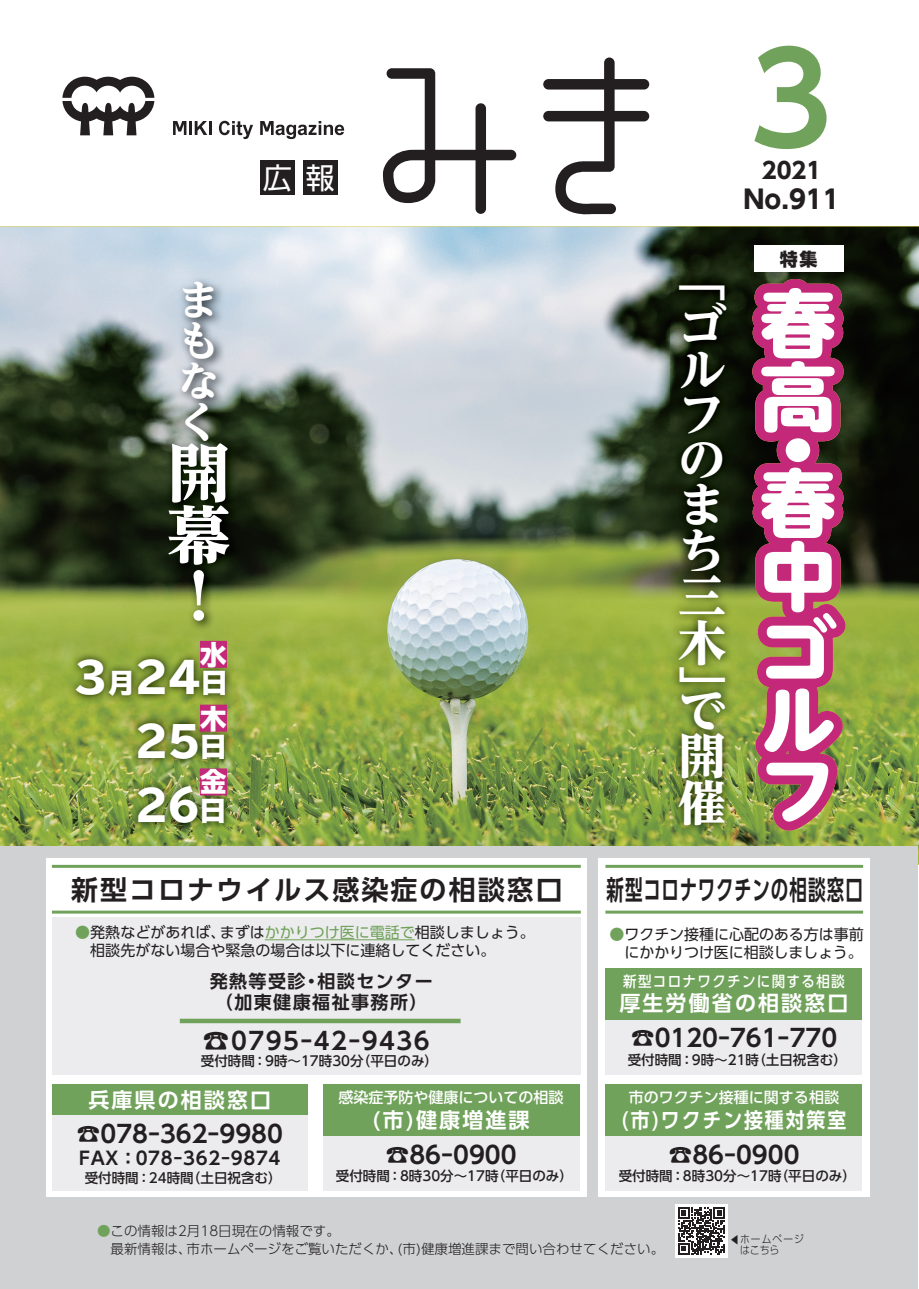
<style>
.page{position:relative;width:919px;height:1289px;background:#fff}
.page>*{position:absolute;margin:0;border:0;box-sizing:border-box;transform-origin:0 0}
.t1{font:700 124.5px "UD Shin Go Pro De";color:#71a25b}
.t2{font:800 74.25px/71.6px "UD Shin M Go Pro";color:#fff;text-align:justify}
.t3{font:800 63px/61.9px "UD Reimin Pro";color:#fff}
.t4{font:800 48px/45.2px "UD Reimin Pro";color:#fff;text-align:justify}
.t5{font:800 42px/63.8px "TBUD Go Std";color:#fff}
.t6{font:800 42px/40.3px "UD Reimin Pro";color:#fff;text-align:justify}
.t7{font:29.25px "Shin Go Pro";color:#fff}
.t8{font:700 27px "UD Shin Go Pro De";letter-spacing:.075em;color:#231f20}
.t9{font:700 27px "UD Shin Go Pro De";letter-spacing:.045em;color:#231f20;scale:.65 1}
.t10{font:800 27px "TBUD Go Std";color:#fff}
.t11{font:800 27px "TBUD Go Std";color:#fff}
.t12{font:700 27px "UD Shin Go Pro";color:#231f20}
.t13{font:700 25.5px "UD Shin Go Pro";color:#231f20}
.t14{font:700 24px "UD Shin Go Pro De";color:#231f20}
.t15{font:700 24px "UD Shin Go Pro De";letter-spacing:.06em;color:#231f20}
.t16{font:700 22.5px "UD Shin Go Pro";color:#231f20}
.t17{font:700 21px "UD Shin Go Pro De";letter-spacing:.1em;color:#fff}
.t18{font:700 21px "UD Shin Go Pro De";letter-spacing:.1em;color:#fff;scale:.9 1}
.t19{font:700 18px "UD Shin Go Pro De";letter-spacing:.08em;color:#231f20}
.t20{font:700 18px "UD Shin Go Pro De";letter-spacing:.04em;color:#231f20}
.t21{font:800 18px "UD Shin Go Pro";color:#231f20}
.t22{font:15px/18px "UD Shin Go Pro";color:#231f20}
.t23{font:500 15px "UD Shin Go Pro";color:#fff}
.t24{font:500 15px "UD Shin Go Pro";letter-spacing:.1em;color:#fff;scale:.9 1}
.t25{font:500 13.5px "UD Shin Go Pro";color:#231f20}
.t26{font:300 13.5px "UD Shin Go Pro";color:#231f20}
.t27{font:300 10.5px "Shin Go Pro";letter-spacing:.105em;color:#231f20;scale:.93 1}
.t28{font:300 10.5px "Shin Go Pro";letter-spacing:.105em;color:#231f20}
.s1{font-size:27px}
.s2{color:#71a25b}
.s3{font-family:"UD Shin Go Pro";font-weight:500}
</style>
<div class="page">
<img style="left:0;top:226px;width:918px;height:638px">
<div style="left:1px;top:845px;width:917px;height:443px;background:#cfd1d3"></div>
<svg style="left:752px;top:279px;width:93px;height:551px;background:#ad3967"></svg>
<div style="left:753px;top:246px;width:90px;height:26px;background:#fff"></div>
<img style="left:670px;top:276px;width:64px;height:558px">
<img style="left:163px;top:276px;width:78px;height:356px">
<img style="left:69px;top:651px;width:164px;height:53px">
<img style="left:130px;top:715px;width:102px;height:52px">
<img style="left:130px;top:777px;width:102px;height:54px">
<div style="left:200px;top:641px;width:27px;height:27px;background:#c42878"></div>
<div style="left:200px;top:704px;width:27px;height:27px;background:#c42878"></div>
<div style="left:200px;top:768px;width:27px;height:27px;background:#c42878"></div>
<svg style="left:675px;top:1204px;width:52px;height:53px"></svg>
<svg style="left:678px;top:1207px;width:46px;height:47px;background:#706d6e"></svg>
<div style="left:46px;top:858px;width:540px;height:338px;background:#fff"></div>
<div style="left:52px;top:917px;width:528px;height:157px;background:#ececee"></div>
<div style="left:52px;top:1084px;width:255px;height:106px;background:#ececee"></div>
<div style="left:323px;top:1084px;width:256px;height:106px;background:#ececee"></div>
<div style="left:52px;top:1084px;width:255px;height:31px;background:#71a25b"></div>
<div style="left:323px;top:1084px;width:256px;height:51px;background:#71a25b"></div>
<div style="left:598px;top:858px;width:272px;height:338px;background:#fff"></div>
<hr style="left:52px;top:864px;width:528px;height:3px;background:#71a25b">
<hr style="left:52px;top:910px;width:528px;height:3px;background:#71a25b">
<hr style="left:265px;top:939px;width:150px;height:1px;background:#71a25b">
<div style="left:180px;top:1018px;width:280px;height:5px;background:#71a25b"></div>
<div style="left:605px;top:1084px;width:257px;height:106px;background:#ececee"></div>
<div style="left:605px;top:1084px;width:257px;height:51px;background:#71a25b"></div>
<hr style="left:605px;top:864px;width:258px;height:3px;background:#71a25b">
<hr style="left:605px;top:910px;width:258px;height:3px;background:#71a25b">
<div style="left:605px;top:968px;width:257px;height:106px;background:#ececee"></div>
<div style="left:605px;top:968px;width:257px;height:51px;background:#71a25b"></div>
<svg style="left:62px;top:77px;width:92px;height:58px"></svg>
<svg style="left:173px;top:121px;width:13px;height:14px"></svg>
<hr style="left:189px;top:121px;width:3px;height:14px;background:#231f20">
<svg style="left:195px;top:121px;width:12px;height:14px"></svg>
<hr style="left:208px;top:121px;width:3px;height:14px;background:#231f20">
<svg style="left:219px;top:121px;width:34px;height:18px"></svg>
<svg style="left:260px;top:121px;width:84px;height:18px"></svg>
<div style="left:260px;top:160px;width:34px;height:34px;background:#231f20"></div>
<div style="left:303px;top:160px;width:34px;height:34px;background:#231f20"></div>
<svg style="left:383px;top:68px;width:133px;height:146px"></svg>
<svg style="left:543px;top:57px;width:106px;height:158px"></svg>
<h3 class="t7" style="left:263px;top:154px;width:31px">広</h3>
<h3 class="t7" style="left:305px;top:154px;width:31px">報</h3>
<h3 class="t6" style="left:178px;top:280px;width:39px">まもなく</h3>
<h3 class="t3" style="left:167px;top:442px;width:63px">開幕</h3>
<h3 class="t3" style="left:167px;top:564px;width:38px">!</h3>
<h3 class="t10" style="left:200px;top:639px;width:28px">水</h3>
<h3 class="t10" style="left:200px;top:703px;width:28px">木</h3>
<h3 class="t10" style="left:200px;top:767px;width:28px">金</h3>
<h3 class="t5" style="left:73px;top:646px;width:130px">3 24</h3>
<h3 class="t11" style="left:108px;top:668px;width:28px">月</h3>
<h3 class="t10" style="left:201px;top:668px;width:28px">日</h3>
<h3 class="t5" style="left:135px;top:710px;width:93px">25<span class="s1">日<br></span>26<span class="s1">日</span></h3>
<h3 class="t8" style="left:71px;top:867px;width:493px">新型コロナウイルス感染症の相談窓口</h3>
<p class="t22" style="left:220px;top:922px;width:316px">まずは<span class="s2">かかりつけ医に電話で</span>相談しましょう。</p>
<p class="t22" style="left:75px;top:922px;width:421px"><span class="s2">●</span>発熱などがあれば、<br>　相談先がない場合や緊急の場合は以下に連絡してください。</p>
<h3 class="t19" style="left:317px;top:966px;width:117px">相談センター</h3>
<h3 class="t19" style="left:210px;top:966px;width:97px">発熱等受診</h3>
<h3 class="t19" style="left:302px;top:966px;width:19px">・</h3>
<h3 class="t19" style="left:215px;top:987px;width:214px">（加東健康福祉事務所）</h3>
<h3 class="t12" style="left:202px;top:1018px;width:28px">☎</h3>
<p class="t25" style="left:201px;top:1050px;width:238px">受付時間：9時～17時30 （分平日のみ(</p>
<h3 class="t15" style="left:231px;top:1021px;width:200px">0795<span class="s3">ｰ</span>42<span class="s3">ｰ</span>9436</h3>
<h3 class="t17" style="left:88px;top:1082px;width:184px">兵庫県の相談窓口</h3>
<h3 class="t14" style="left:76px;top:1114px;width:208px">☎078<span class="s3">ｰ</span>362<span class="s3">ｰ</span>9980</h3>
<h3 class="t20" style="left:79px;top:1143px;width:203px">FAX：078<span class="s3">ｰ</span>362<span class="s3">ｰ</span>9874</h3>
<p class="t25" style="left:187px;top:1167px;width:96px">（土日祝含む(</p>
<p class="t25" style="left:85px;top:1167px;width:110px">受付時間：24時間</p>
<p class="t23" style="left:338px;top:1085px;width:226px">感染症予防や健康についての相談</p>
<h3 class="t17" style="left:372px;top:1102px;width:159px">市( )健康増進課</h3>
<h3 class="t14" style="left:385px;top:1134px;width:133px">☎86<span class="s3">ｰ</span>0900</h3>
<p class="t25" style="left:336px;top:1165px;width:238px">受付時間：8時30分～17 （時平日のみ(</p>
<h3 class="t4" style="left:678px;top:256px;width:48px">「</h3>
<h3 class="t4" style="left:678px;top:303px;width:50px;text-align:left">ゴルフのまち三木</h3>
<h3 class="t4" style="left:678px;top:666px;width:48px">」</h3>
<h3 class="t4" style="left:678px;top:685px;width:48px;line-height:46.8px">で開催</h3>
<h1 class="t1" style="left:749px;top:-2px;width:84px">3</h1>
<h3 class="t16" style="left:761px;top:152px;width:61px">2021</h3>
<h3 class="t13" style="left:743px;top:178px;width:97px">No.911</h3>
<h3 class="t21" style="left:779px;top:244px;width:39px">特集</h3>
<h2 class="t2" style="left:759px;top:284px;width:76px;line-height:73.1px">春高</h2>
<h2 class="t2" style="left:759px;top:411px;width:52px">・</h2>
<h2 class="t2" style="left:759px;top:464px;width:78px">春中ゴルフ</h2>
<h3 class="t9" style="left:606px;top:867px;width:396px">新型コロナワクチンの相談窓口</h3>
<p class="t22" style="left:609px;top:924px;width:255px;text-align:right"><span class="s2">●</span>ワクチン接種に心配のある方は事前にかかりつけ医に相談しましょう。</p>
<p class="t24" style="left:623px;top:968px;width:248px">新型コロナワクチンに関する相談</p>
<h3 class="t17" style="left:619px;top:986px;width:230px">厚生労働省の相談窓口</h3>
<h3 class="t14" style="left:630px;top:1018px;width:208px">☎0120<span class="s3">ｰ</span>761<span class="s3">ｰ</span>770</h3>
<p class="t25" style="left:627px;top:1048px;width:221px">受付時間：9時～21 （時土日祝含む(</p>
<p class="t23" style="left:628px;top:1085px;width:211px">市のワクチン接種に関する相談</p>
<h3 class="t18" style="left:621px;top:1102px;width:251px">市( )ワクチン接種対策室</h3>
<h3 class="t14" style="left:668px;top:1134px;width:133px">☎86<span class="s3">ｰ</span>0900</h3>
<p class="t25" style="left:618px;top:1165px;width:238px">受付時間：8時30分～17 （時平日のみ(</p>
<p class="t26" style="left:97px;top:1219px;width:244px"><span class="s2">●</span>この情報は2月18日現在の情報です。</p>
<p class="t26" style="left:186px;top:1237px;width:479px">市ホームページをご覧いただくか、(市)健康増進課まで問い合わせてください。</p>
<p class="t26" style="left:97px;top:1237px;width:96px">　最新情報は、</p>
<p class="t27" style="left:740px;top:1230px;width:70px">ホームページ</p>
<p class="t28" style="left:726px;top:1244px;width:12px;rotate:-90deg">▲</p>
<p class="t27" style="left:740px;top:1241px;width:44px">はこちら</p>
</div>
